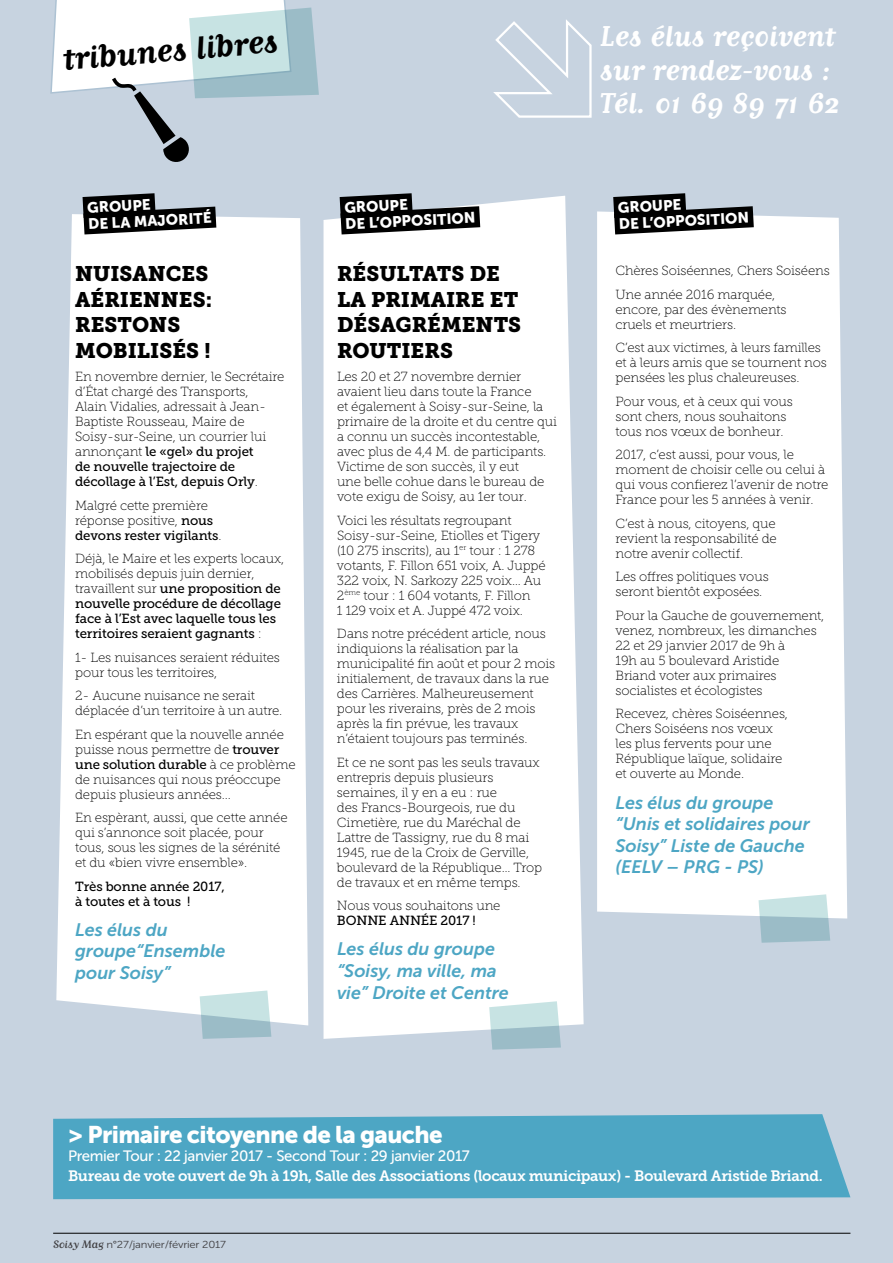
<style>
.page{position:relative;width:893px;height:1263px;background:#c7d3e0}
.page>*{position:absolute;margin:0;border:0;box-sizing:border-box;transform-origin:0 0}
.t1{font:700 37.5px "Matrix Script";color:#000}
.t2{font:700 33.75px/33.8px "Matrix Script";color:#fff}
.t3{font:24px "Museo Sans 900";letter-spacing:-.025em;color:#fff}
.t4{font:21px/25.5px "Museo Slab 900";color:#000}
.t5{font:italic 18px/21.6px "Museo Sans 700";color:#4da6c4}
.t6{font:15px "Museo Slab 700";letter-spacing:-.025em;color:#fff}
.t7{font:15px/16.5px "Museo Sans 900";color:#fff}
.t8{font:15px "Museo Sans 500";letter-spacing:-.025em;color:#fff}
.t9{font:13.2px/15px "Museo Slab 100";letter-spacing:-.01em;color:#000}
.t10{font:13.2px/15px "Museo Slab 500";letter-spacing:-.01em;color:#000}
.t11{font:10.2px "Museo Sans 300";letter-spacing:-.02em;color:#3e3d40;scale:1.11 1}
.s1{font-family:"Museo Slab 100"}
.s2{font-family:"Museo Slab 500"}
.s3{font-family:"Matrix Script";font-size:12.6px}
</style>
<div class="page">
<div style="left:53px;top:1114px;width:797px;height:85px;background:#4da6c4"></div>
<hr style="left:53px;top:1233px;width:797px;height:1px;background:#000">
<svg style="left:493px;top:19px;width:99px;height:99px"></svg>
<svg style="left:50px;top:0;width:269px;height:162px"></svg>
<div style="left:56px;top:217px;width:252px;height:808px;background:#fff"></div>
<div style="left:597px;top:216px;width:250px;height:702px;background:#fff"></div>
<div style="left:324px;top:196px;width:260px;height:843px;background:#fff"></div>
<svg style="left:61px;top:193px;width:177px;height:53px"></svg>
<svg style="left:323px;top:193px;width:179px;height:53px"></svg>
<svg style="left:597px;top:193px;width:178px;height:53px"></svg>
<svg style="left:758px;top:894px;width:72px;height:49px"></svg>
<svg style="left:489px;top:1001px;width:72px;height:49px"></svg>
<svg style="left:200px;top:990px;width:71px;height:49px"></svg>
<h1 class="t1" style="left:62px;top:41px;width:217px;rotate:-5deg">tribunes libres</h1>
<h2 class="t2" style="left:600px;top:19px;width:241px">Les élus reçoivent sur rendez-vous :<br>Tél. 01 69 89 71 62</h2>
<p class="t7" style="left:87px;top:199px;width:125px;rotate:-3deg">Groupe delamajorité</p>
<p class="t7" style="left:344px;top:199px;width:46px;rotate:-3deg">Groupe<br>de l’oppos</p>
<p class="t7" style="left:432px;top:211px;width:31px;rotate:-3deg">it ion</p>
<p class="t7" style="left:618px;top:199px;width:46px;rotate:-3deg">Groupe<br>de l’oppos</p>
<p class="t7" style="left:705px;top:211px;width:31px;rotate:-3deg">it ion</p>
<h3 class="t4" style="left:75px;top:261px;width:139px">NUISANCES<br>AÉRIENNES:<br>RESTONS<br>MOBILISÉS !</h3>
<p class="t9" style="left:75px;top:369px;width:211px">En novembre dernier, le Secrétaire d’état chargé des Transports,<br>Alain Vidalies, adressait à Jean-<br>Baptiste Rousseau, Maire de<br>Soisy-sur-Seine, un courrier lui</p>
<p class="t10" style="left:75px;top:444px;width:184px"><span class="s1">annonçant</span> le «gel» du projet de nouvelle trajectoire de décollage à l’Est, depuis Orly<span class="s1">.</span></p>
<p class="t9" style="left:75px;top:498px;width:140px">Malgré cette première réponse positive, <span class="s2">nous</span></p>
<p class="t10" style="left:75px;top:528px;width:148px">devons rester vigilants<span class="s1">.</span></p>
<p class="t9" style="left:75px;top:551px;width:211px">Déjà, le Maire et les experts locaux, mobilisés depuis juin dernier,</p>
<p class="t10" style="left:75px;top:581px;width:207px"><span class="s1">travaillent sur</span> une proposition de nouvelle procédure de décollage face à l’Est avec laquelle tous les territoires seraient gagnants <span class="s1">:</span></p>
<p class="t9" style="left:75px;top:650px;width:206px">1- Les nuisances seraient réduites pour tous les territoires,</p>
<p class="t9" style="left:75px;top:688px;width:209px">2- Aucune nuisance ne serait déplacée d’un territoire à un autre.</p>
<p class="t9" style="left:75px;top:727px;width:210px">En espérant que la nouvelle année puisse nous permettre de <span class="s2">trouver</span></p>
<p class="t10" style="left:75px;top:757px;width:222px">une solution durable <span class="s1">à ce problème</span></p>
<p class="t9" style="left:75px;top:772px;width:207px">de nuisances qui nous préoccupe depuis plusieurs années...</p>
<p class="t9" style="left:75px;top:810px;width:214px">En espèrant, aussi, que cette année qui s’annonce soit placée, pour tous, sous les signes de la sérénité et du «bien vivre ensemble».</p>
<p class="t10" style="left:75px;top:879px;width:151px">Très bonne année 2017, à toutes et à tous !</p>
<h3 class="t5" style="left:75px;top:919px;width:152px">Les élus du groupe“Ensemble pour Soisy”</h3>
<h3 class="t4" style="left:337px;top:261px;width:58px">RÉSULT</h3>
<h3 class="t4" style="left:337px;top:261px;width:186px;text-indent:86px">ATS DE<br>LA PRIMAIRE ET<br>DÉSAGRÉMENTS<br>ROUTIERS</h3>
<p class="t9" style="left:337px;top:369px;width:222px">Les 20 et 27 novembre dernier avaient lieu dans toute la France<br>et également à Soisy-sur-Seine, la primaire de la droite et du centre qui a connu un succès incontestable, avec plus de 4,4 M. de participants.<br>Victime de son succès, il y eut<br>une belle cohue dans le bureau de vote exigu de Soisy, au 1er tour.</p>
<p class="t9" style="left:337px;top:513px;width:210px">Voici les résultats regroupant Soisy-sur-Seine, Etiolles et Tigery (10 275 inscrits), au 1<sup>er</sup> tour : 1 278 votants, F. Fillon 651 voix, A. Juppé 322 voix, N. Sarkozy 225 voix… Au 2<sup>ème</sup> tour : 1 604 votants, F. Fillon<br>1 129 voix et A. Juppé 472 voix.</p>
<p class="t9" style="left:337px;top:626px;width:220px">Dans notre précédent article, nous indiquions la réalisation par la municipalité fin août et pour 2 mois initialement, de travaux dans la rue des Carrières. Malheureusement pour les riverains, près de 2 mois après la fin prévue, les travaux n’étaient toujours pas terminés.</p>
<p class="t9" style="left:337px;top:755px;width:207px">Et ce ne sont pas les seuls travaux entrepris depuis plusieurs semaines, il y en a eu : rue<br>des Francs-Bourgeois, rue du<br>Cimetière, rue du Maréchal de<br>Lattre de Tassigny, rue du 8 mai<br>1945, rue de la Croix de Gerville, boulevard de la République… Trop de travaux et en même temps.</p>
<p class="t9" style="left:337px;top:898px;width:165px">Nous vous souhaitons une</p>
<p class="t10" style="left:337px;top:913px;width:140px">BONNE ANNéE 2017 !</p>
<h3 class="t5" style="left:337px;top:938px;width:173px">Les élus du groupe “Soisy, ma ville, ma vie” Droite et Centre</h3>
<p class="t9" style="left:615px;top:259px;width:216px;line-height:23.5px">Chères Soiséennes, Chers Soiséens<br>Une année 2016 marquée,</p>
<p class="t9" style="left:615px;top:302px;width:173px">encore, par des évènements cruels et meurtriers.</p>
<p class="t9" style="left:615px;top:340px;width:213px">C’est aux victimes, à leurs familles et à leurs amis que se tournent nos pensées les plus chaleureuses.</p>
<p class="t9" style="left:615px;top:394px;width:179px">Pour vous, et à ceux qui vous sont chers, nous souhaitons tous nos vœux de bonheur.</p>
<p class="t9" style="left:615px;top:447px;width:214px">2017, c’est aussi, pour vous, le moment de choisir celle ou celui à qui vous confierez l’avenir de notre France pour les 5 années à venir.</p>
<p class="t9" style="left:615px;top:516px;width:163px;text-align:justify">C’est à nous, citoyens, que revient la responsabilité de notre avenir collectif.</p>
<p class="t9" style="left:615px;top:569px;width:155px">Les offres politiques vous seront bientôt exposées.</p>
<p class="t9" style="left:615px;top:608px;width:210px">Pour la Gauche de gouvernement, venez, nombreux, les dimanches<br>22 et 29 janvier 2017 de 9h à<br>19h au 5 boulevard Aristide<br>Briand voter aux primaires socialistes et écologistes</p>
<p class="t9" style="left:615px;top:706px;width:174px">Recevez, chères Soiséennes,<br>Chers Soiséens nos vœux les plus fervents pour une<br>République laïque, solidaire et ouverte au Monde.</p>
<h3 class="t5" style="left:615px;top:791px;width:196px">Les élus du groupe “Unis et solidaires pour<br>Soisy” Liste de Gauche (EELV – PRG - PS)</h3>
<h3 class="t3" style="left:68px;top:1121px;width:376px">&gt; Primaire citoyenne de la gauche</h3>
<p class="t8" style="left:68px;top:1147px;width:403px">Premier Tour : 22 janvier 2017 - Second Tour : 29 janvier 2017</p>
<p class="t6" style="left:68px;top:1167px;width:756px">Bureau de vote ouvert de 9h à 19h, Salle des Associations (locaux municipaux) - Boulevard Aristide Briand.</p>
<p class="t11" style="left:53px;top:1239px;width:157px"><span class="s3">Soisy Mag</span> n°27/janvier/février 2017</p>
</div>
